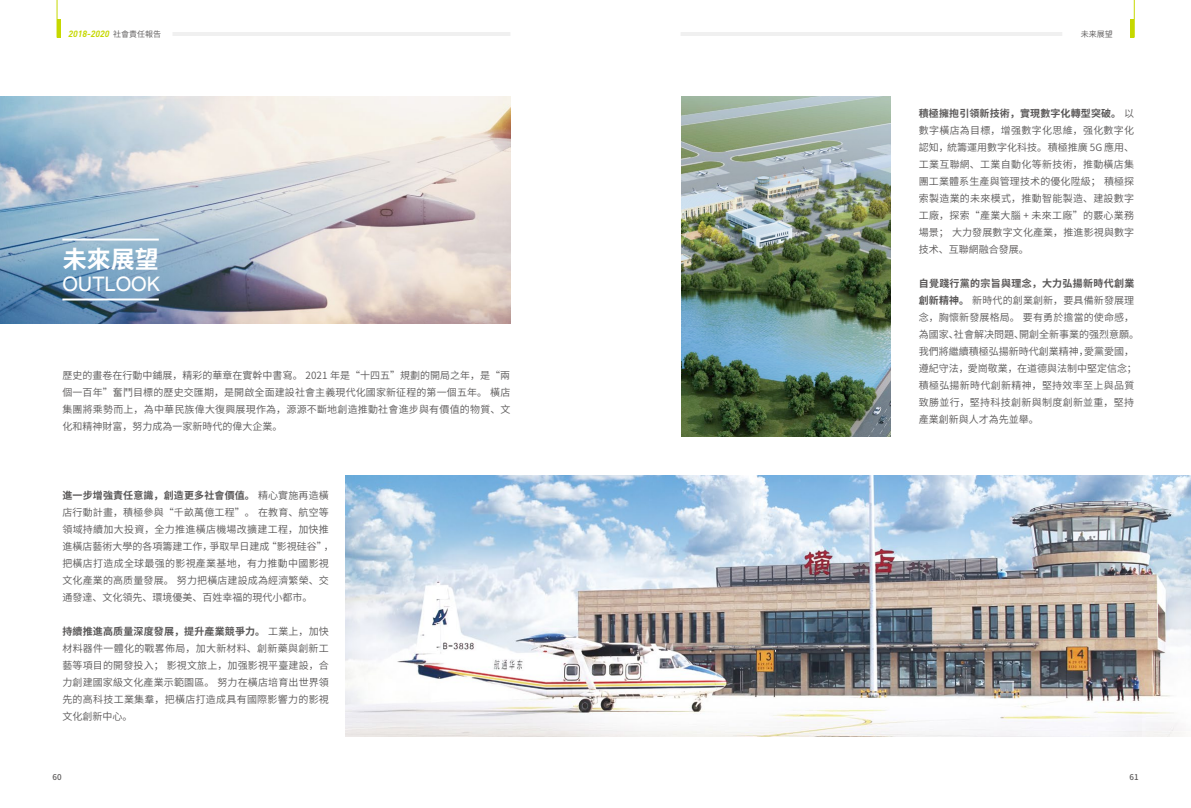
<style>
.page{position:relative;width:1191px;height:808px;background:#fff}
.page>*{position:absolute;margin:0;border:0;box-sizing:border-box;transform-origin:0 0}
.t1{font:700 24px "Source Han Sans CN";color:#fff}
.t2{font:20px "Helvetica";color:#fff}
.t3{font:10px/17px "Source Han Sans CN";letter-spacing:.015em;color:#595757;text-align:justify}
.t4{font:italic 700 9px "DIN";color:#c6d800}
.t5{font:500 8px "Source Han Sans CN";color:#595757}
.t6{font:8px "Source Han Sans CN";color:#595757}
.s1{font-family:"Source Han Sans CN";font-weight:400;font-style:normal;font-size:8px;color:#595757}
.s2{font-weight:700}
</style>
<div class="page">
<hr style="left:57px;top:0;width:1px;height:38px;background:#c6d800">
<hr style="left:57px;top:19px;width:4px;height:19px;background:#c6d800">
<hr style="left:1134px;top:0;width:1px;height:38px;background:#c6d800">
<hr style="left:1130px;top:19px;width:4px;height:19px;background:#c6d800">
<hr style="left:172px;top:32px;width:338px;height:4px;background:#f0f0f0">
<hr style="left:680px;top:32px;width:382px;height:4px;background:#f0f0f0">
<img style="left:0;top:96px;width:510px;height:227px">
<hr style="left:62px;top:298px;width:97px;height:2px;background:#fff">
<hr style="left:62px;top:239px;width:97px;height:2px;background:#fff">
<img style="left:346px;top:476px;width:845px;height:261px">
<img style="left:682px;top:96px;width:208px;height:341px">
<p class="t4" style="left:68px;top:28px;width:94px">2018-2020 <span class="s1">社會責任報告</span></p>
<p class="t6" style="left:1081px;top:29px;width:33px">未来展望</p>
<h1 class="t1" style="left:63px;top:246px;width:98px">未來展望</h1>
<h2 class="t2" style="left:62px;top:272px;width:99px">OUTLOOK</h2>
<p class="t3" style="left:62px;top:367px;width:450px">歷史的畫卷在行動中鋪展，精彩的華章在實幹中書寫。 2021 年是“十四五”規劃的開局之年，是“兩個一百年”奮鬥目標的歷史交匯期，是開啟全面建設社會主義現代化國家新征程的第一個五年。 橫店集團將乘勢而上，為中華民族偉大復興展現作為，源源不斷地創造推動社會進步與有價值的物質、文化和精神財富，努力成為一家新時代的偉大企業。</p>
<p class="t3" style="left:62px;top:487px;width:273px;text-align:left"><span class="s2">進一步增強責任意識，創造更多社會價值。</span> 精心實施再造橫店行動計畫，積極參與“千畝萬億工程”。 在教育、航空等領域持續加大投資，全力推進橫店機場改擴建工程，加快推進橫店藝術大學的各項籌建工作，爭取早日建成“影視硅谷”，把橫店打造成全球最强的影視產業基地，有力推動中國影視文化產業的高质量發展。 努力把橫店建設成為經濟繁榮、交通發達、文化領先、環境優美、百姓幸福的現代小都市。</p>
<p class="t3" style="left:62px;top:623px;width:268px"><span class="s2">持續推進高质量深度發展，提升產業競爭力。</span> 工業上，加快材料器件一體化的戰畧佈局，加大新材料、創新藥與創新工藝等項目的開發投入； 影視文旅上，加强影視平臺建設，合力創建國家級文化產業示範園區。 努力在橫店培育出世界領先的高科技工業集羣，把橫店打造成具有國際影響力的影視文化創新中心。</p>
<p class="t3" style="left:918px;top:105px;width:217px"><span class="s2">積極擁抱引領新技術，實現數字化轉型突破。</span> 以數字橫店為目標，增强數字化思維，强化數字化認知，統籌運用數字化科技。 積極推廣 5G 應用、工業互聯網、工業自動化等新技術，推動橫店集團工業體系生產與管理技术的優化陞級； 積極探索製造業的未來模式，推動智能製造、建設數字工廠，探索“產業大腦 + 未來工廠”的覈心業務場景； 大力發展數字文化產業，推進影視與數字技术、互聯網融合發展。</p>
<p class="t3" style="left:918px;top:275px;width:222px;text-align:left"><span class="s2">自覺踐行黨的宗旨與理念，大力弘揚新時代創業創新精神。</span> 新時代的創業創新，要具備新發展理念，胸懷新發展格局。 要有勇於擔當的使命感，為國家、社會解决問題、開創全新事業的强烈意願。我們將繼續積極弘揚新時代創業精神，愛黨愛國，遵紀守法，愛崗敬業，在道德與法制中堅定信念；積極弘揚新時代創新精神，堅持效率至上與品質致勝並行，堅持科技創新與制度創新並重，堅持產業創新與人才為先並舉。</p>
<p class="t5" style="left:53px;top:772px;width:11px">60</p>
<p class="t5" style="left:1129px;top:772px;width:11px">61</p>
</div>
